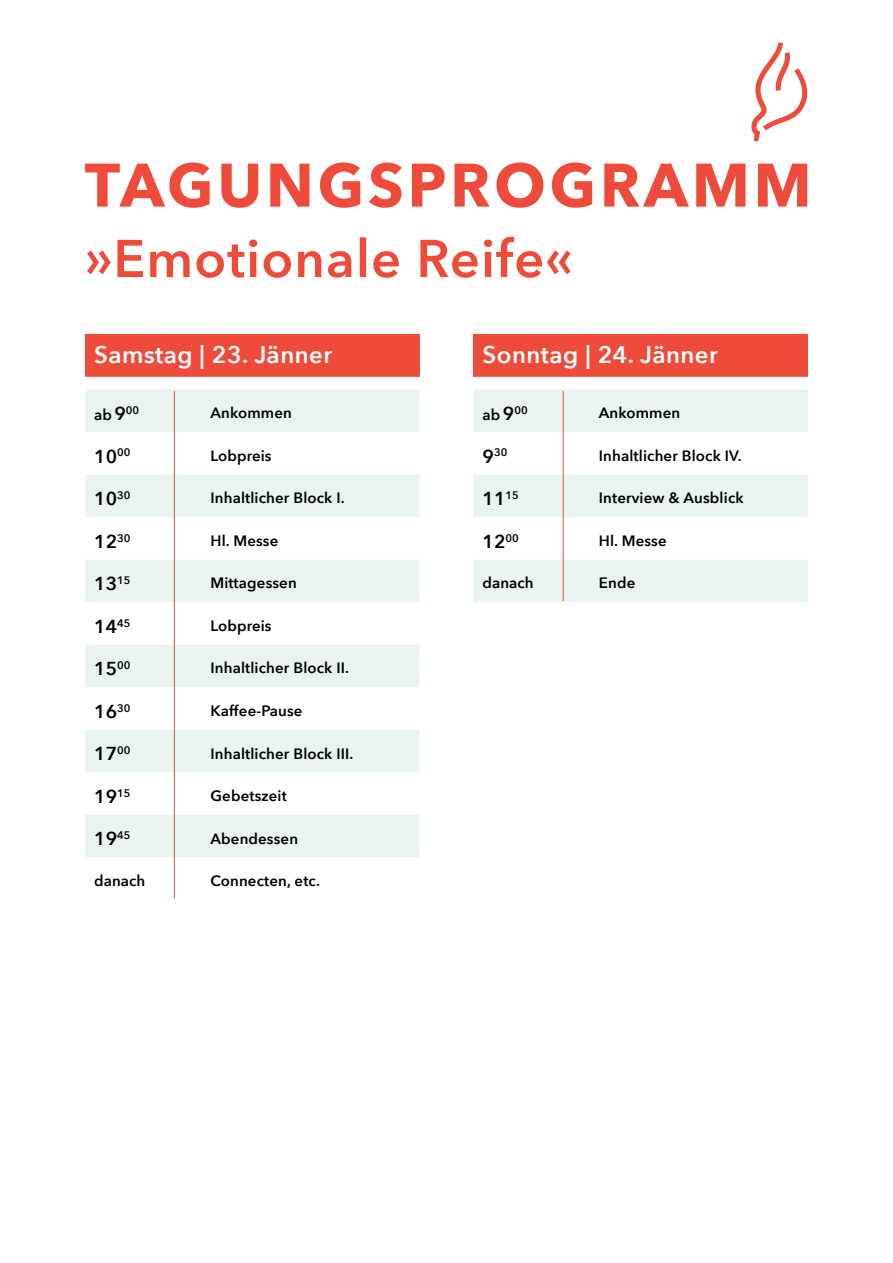
<style>
.page{position:relative;width:893px;height:1263px;background:#fff}
.page>*{position:absolute;margin:0;border:0;box-sizing:border-box;transform-origin:0 0}
.t1{font:600 24px "Avenir Next";letter-spacing:.02em;color:#fff}
.t2{font:600 18.75px "Avenir Next";color:#000001}
.t3{font:600 15px "Avenir Next";letter-spacing:.01em;color:#000001}
.t4{font:600 10.95px "Avenir Next";color:#000001}
.s1{font-size:18.75px}
</style>
<div class="page">
<svg style="left:751px;top:43px;width:56px;height:99px"></svg>
<svg style="left:87px;top:237px;width:484px;height:41px"></svg>
<svg style="left:85px;top:162px;width:722px;height:46px"></svg>
<div style="left:85px;top:334px;width:335px;height:43px;background:#ef4b3b"></div>
<svg style="left:85px;top:390px;width:335px;height:467px;fill:#e9f3ef"></svg>
<div style="left:473px;top:334px;width:335px;height:43px;background:#ef4b3b"></div>
<svg style="left:473px;top:390px;width:335px;height:212px;fill:#e9f3ef"></svg>
<hr style="left:174px;top:391px;width:1px;height:508px;background:#ef4b3b">
<hr style="left:563px;top:391px;width:1px;height:210px;background:#ef4b3b">
<h1 class="t1" style="left:94px;top:334px;width:239px">Samstag | 23. Jänner</h1>
<p class="t3" style="left:94px;top:402px;width:47px">ab <span class="s1">9</span><sup>00</sup></p>
<p class="t3" style="left:210px;top:400px;width:83px">Ankommen</p>
<p class="t2" style="left:94px;top:440px;width:38px">10<sup>00</sup></p>
<p class="t3" style="left:210px;top:443px;width:63px">Lobpreis</p>
<p class="t2" style="left:94px;top:483px;width:38px">10<sup>30</sup></p>
<p class="t3" style="left:210px;top:485px;width:136px">Inhaltlicher Block I.</p>
<p class="t2" style="left:94px;top:525px;width:38px">12<sup>30</sup></p>
<p class="t3" style="left:210px;top:528px;width:69px">Hl. Messe</p>
<p class="t2" style="left:94px;top:568px;width:38px">13<sup>15</sup></p>
<p class="t3" style="left:210px;top:570px;width:88px">Mittagessen</p>
<p class="t2" style="left:94px;top:610px;width:38px">14<sup>45</sup></p>
<p class="t3" style="left:210px;top:613px;width:63px">Lobpreis</p>
<p class="t2" style="left:94px;top:653px;width:38px">15<sup>00</sup></p>
<p class="t3" style="left:210px;top:655px;width:140px">Inhaltlicher Block II.</p>
<p class="t2" style="left:94px;top:695px;width:38px">16<sup>30</sup></p>
<p class="t3" style="left:210px;top:698px;width:94px">Kaffee-Pause</p>
<p class="t2" style="left:94px;top:738px;width:38px">17<sup>00</sup></p>
<p class="t3" style="left:210px;top:740px;width:145px">Inhaltlicher Block III.</p>
<p class="t2" style="left:94px;top:780px;width:38px">19<sup>15</sup></p>
<p class="t3" style="left:210px;top:783px;width:78px">Gebetszeit</p>
<p class="t2" style="left:94px;top:823px;width:38px">19<sup>45</sup></p>
<p class="t3" style="left:210px;top:825px;width:89px">Abendessen</p>
<p class="t3" style="left:94px;top:868px;width:52px">danach</p>
<p class="t3" style="left:210px;top:868px;width:111px">Connecten, etc.</p>
<h1 class="t1" style="left:483px;top:334px;width:237px">Sonntag | 24. Jänner</h1>
<p class="t3" style="left:483px;top:402px;width:47px">ab <span class="s1">9</span><sup>00</sup></p>
<p class="t3" style="left:599px;top:400px;width:83px">Ankommen</p>
<p class="t4" style="left:483px;top:443px;width:26px"><span class="s1">9</span>30</p>
<p class="t3" style="left:599px;top:443px;width:144px">Inhaltlicher Block IV.</p>
<p class="t2" style="left:483px;top:483px;width:38px">11<sup>15</sup></p>
<p class="t3" style="left:599px;top:485px;width:146px">Interview &amp; Ausblick</p>
<p class="t2" style="left:483px;top:525px;width:38px">12<sup>00</sup></p>
<p class="t3" style="left:599px;top:528px;width:69px">Hl. Messe</p>
<p class="t3" style="left:483px;top:570px;width:52px">danach</p>
<p class="t3" style="left:599px;top:570px;width:38px">Ende</p>
</div>
